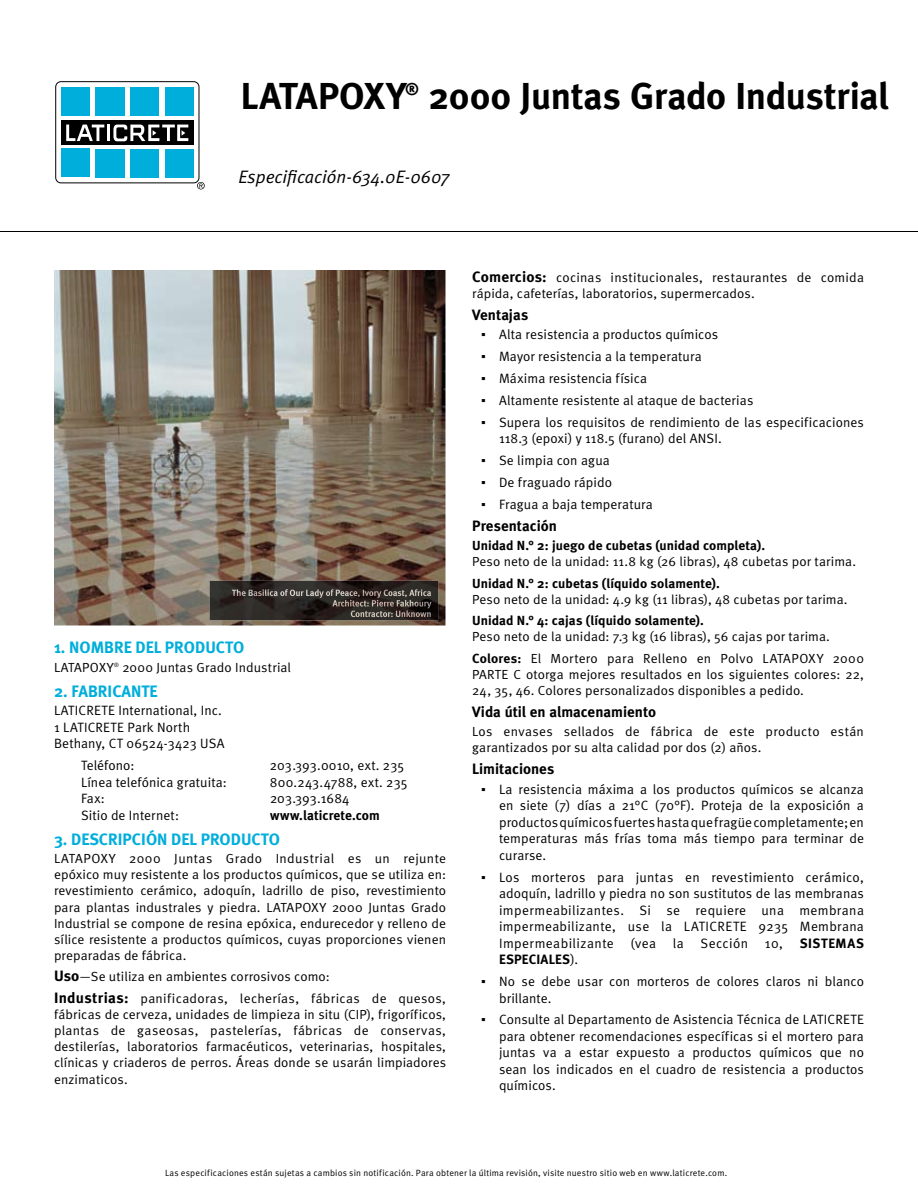
<style>
.page{position:relative;width:918px;height:1188px;background:#fff}
.page>*{position:absolute;margin:0;border:0;box-sizing:border-box;transform-origin:0 0}
.t1{font:700 37.5px "Meta";letter-spacing:-.005em;color:#000}
.t2{font:italic 18px "Meta Normal";color:#000}
.t3{font:700 16.8px "Meta";color:#000}
.t4{font:700 16.5px "Meta";color:#00aedb}
.t5{font:700 15px "Meta";color:#000}
.t6{font:13.5px/16.5px "Meta Normal";letter-spacing:.01em;color:#000}
.t7{font:700 13.5px "Meta";letter-spacing:.01em;color:#000}
.t8{font:13.2px/16px "Meta Normal";letter-spacing:.015em;color:#000}
.t9{font:700 13.2px "Meta";letter-spacing:.005em;color:#000}
.t10{font:9px "Meta Normal";letter-spacing:.02em;color:#000}
.t11{font:6px "Meta Normal";color:#000}
.s1{font-family:"Meta";font-weight:700;font-size:15px}
.s2{font-family:"Arial"}
.s3{font-family:"Meta";font-weight:700}
.s4{font-family:"Meta Normal";font-weight:400}
</style>
<div class="page">
<div style="left:56px;top:81px;width:143px;height:102px;border:1px solid #000;border-radius:5px"></div>
<div style="left:61px;top:149px;width:29px;height:28px;background:#00aedb"></div>
<div style="left:96px;top:149px;width:29px;height:28px;background:#00aedb"></div>
<div style="left:130px;top:149px;width:29px;height:28px;background:#00aedb"></div>
<div style="left:165px;top:149px;width:28px;height:28px;background:#00aedb"></div>
<div style="left:61px;top:120px;width:132px;height:25px;background:#000"></div>
<hr style="left:107px;top:125px;width:3px;height:16px;background:#fff">
<svg style="left:66px;top:125px;width:38px;height:16px"></svg>
<svg style="left:113px;top:125px;width:75px;height:16px"></svg>
<div style="left:61px;top:87px;width:29px;height:29px;background:#00aedb"></div>
<div style="left:95px;top:87px;width:30px;height:29px;background:#00aedb"></div>
<div style="left:130px;top:87px;width:29px;height:29px;background:#00aedb"></div>
<div style="left:165px;top:87px;width:28px;height:29px;background:#00aedb"></div>
<svg style="left:197px;top:182px;width:8px;height:7px"></svg>
<hr style="left:0;top:231px;width:918px;height:1px;background:#000">
<img style="left:54px;top:270px;width:392px;height:355px">
<img style="left:210px;top:581px;width:228px;height:39px">
<img style="left:232px;top:589px;width:199px;height:9px">
<img style="left:332px;top:600px;width:100px;height:8px">
<img style="left:351px;top:610px;width:80px;height:7px">
<h1 class="t1" style="left:241px;top:73px;width:167px">LATAPOXY</h1>
<p class="t3" style="left:405px;top:79px;width:15px">®</p>
<h1 class="t1" style="left:428px;top:73px;width:462px">2000 Juntas Grado Industrial</h1>
<h2 class="t2" style="left:238px;top:166px;width:212px">Especificación-634.0E-0607</h2>
<p class="t4" style="left:54px;top:638px;width:192px">1. NOMBRE DEL PRODUCTO</p>
<p class="t8" style="left:54px;top:659px;width:61px">LATAPOXY</p>
<p class="t11" style="left:114px;top:661px;width:7px">®</p>
<p class="t8" style="left:122px;top:659px;width:170px">2000 Juntas Grado Industrial</p>
<p class="t4" style="left:54px;top:681px;width:105px">2. FABRICANTE</p>
<p class="t6" style="left:54px;top:702px;width:172px">LATICRETE International, Inc.<br>1 LATICRETE Park North<br>Bethany, CT 06524-3423 USA</p>
<p class="t6" style="left:81px;top:757px;width:55px">Teléfono:</p>
<p class="t6" style="left:270px;top:757px;width:136px">203.393.0010, ext. 235</p>
<p class="t6" style="left:81px;top:774px;width:147px">Línea telefónica gratuita:</p>
<p class="t6" style="left:270px;top:774px;width:139px">800.243.4788, ext. 235</p>
<p class="t6" style="left:81px;top:790px;width:25px">Fax:</p>
<p class="t6" style="left:270px;top:790px;width:81px">203.393.1684</p>
<p class="t6" style="left:81px;top:807px;width:100px">Sitio de Internet:</p>
<p class="t7" style="left:270px;top:807px;width:111px">www.laticrete.com</p>
<p class="t4" style="left:54px;top:829px;width:228px">3. DESCRIPCIÓN DEL PRODUCTO</p>
<p class="t8" style="left:54px;top:850px;width:394px;text-align:justify">LATAPOXY 2000 Juntas Grado Industrial es un rejunte epóxico muy resistente a los productos químicos, que se utiliza en: revestimiento cerámico, adoquín, ladrillo de piso, revestimiento para plantas industrales y piedra. LATAPOXY 2000 Juntas Grado Industrial se compone de resina epóxica, endurecedor y relleno de sílice resistente a productos químicos, cuyas proporciones vienen preparadas de fábrica.</p>
<p class="t8" style="left:54px;top:966px;width:394px;line-height:21.8px"><span class="s1">Uso</span>—Se utiliza en ambientes corrosivos como:<br><span class="s1">Industrias:</span> panificadoras, lecherías, fábricas de quesos,</p>
<p class="t8" style="left:54px;top:1006px;width:394px;text-align:justify">fábricas de cerveza, unidades de limpieza in situ (CIP), frigoríficos, plantas de gaseosas, pastelerías, fábricas de conservas, destilerías, laboratorios farmacéuticos, veterinarias, hospitales, clínicas y criaderos de perros. Áreas donde se usarán limpiadores enzimaticos.</p>
<p class="t8" style="left:472px;top:269px;width:393px"><span class="s1">Comercios:</span> cocinas institucionales, restaurantes de comida rápida, cafeterías, laboratorios, supermercados.</p>
<p class="t5" style="left:472px;top:305px;width:58px">Ventajas</p>
<p class="t6" style="left:481px;top:326px;width:239px"><span class="s2">▪</span> Alta resistencia a productos químicos</p>
<p class="t6" style="left:481px;top:348px;width:222px"><span class="s2">▪</span> Mayor resistencia a la temperatura</p>
<p class="t6" style="left:481px;top:370px;width:168px"><span class="s2">▪</span> Máxima resistencia física</p>
<p class="t6" style="left:481px;top:392px;width:274px"><span class="s2">▪</span> Altamente resistente al ataque de bacterias</p>
<p class="t6" style="left:499px;top:414px;width:366px;text-indent:-18px"><span class="s2">▪</span> Supera los requisitos de rendimiento de las especificaciones<br>118.3 (epoxi) y 118.5 (furano) del ANSI.</p>
<p class="t6" style="left:481px;top:452px;width:130px"><span class="s2">▪</span> Se limpia con agua</p>
<p class="t6" style="left:481px;top:474px;width:132px"><span class="s2">▪</span> De fraguado rápido</p>
<p class="t6" style="left:481px;top:496px;width:173px"><span class="s2">▪</span> Fragua a baja temperatura</p>
<p class="t5" style="left:472px;top:517px;width:86px">Presentación</p>
<p class="t9" style="left:472px;top:538px;width:295px">Unidad N.° 2: juego de cubetas (unidad completa).</p>
<p class="t8" style="left:472px;top:554px;width:385px">Peso neto de la unidad: 11.8 kg (26 libras), 48 cubetas por tarima.</p>
<p class="t9" style="left:472px;top:575px;width:249px">Unidad N.° 2: cubetas (líquido solamente).</p>
<p class="t8" style="left:472px;top:591px;width:377px">Peso neto de la unidad: 4.9 kg (11 libras), 48 cubetas por tarima.</p>
<p class="t9" style="left:472px;top:613px;width:233px">Unidad N.° 4: cajas (líquido solamente).</p>
<p class="t8" style="left:472px;top:626px;width:393px;line-height:21.5px">Peso neto de la unidad: 7.3 kg (16 libras), 56 cajas por tarima.<br><span class="s3">Colores:</span> El Mortero para Relleno en Polvo LATAPOXY 2000</p>
<p class="t8" style="left:472px;top:666px;width:393px">PARTE C otorga mejores resultados en los siguientes colores: 22,<br>24, 35, 46. Colores personalizados disponibles a pedido.</p>
<p class="t5" style="left:472px;top:703px;width:185px">Vida útil en almacenamiento</p>
<p class="t8" style="left:472px;top:723px;width:393px">Los envases sellados de fábrica de este producto están garantizados por su alta calidad por dos (2) años.</p>
<p class="t5" style="left:472px;top:760px;width:84px">Limitaciones</p>
<p class="t6" style="left:499px;top:781px;width:366px;text-align:justify;text-indent:-18px"><span class="s2">▪</span> La resistencia máxima a los productos químicos se alcanza en siete (7) días a 21°C (70°F). Proteja de la exposición a productos químicos fuertes hasta que fragüe completamente; en temperaturas más frías toma más tiempo para terminar de curarse.</p>
<p class="t6" style="left:499px;top:869px;width:366px;text-align:justify;text-indent:-18px"><span class="s2">▪</span> Los morteros para juntas en revestimiento cerámico, adoquín, ladrillo y piedra no son sustitutos de las membranas impermeabilizantes. Si se requiere una membrana impermeabilizante, use la LATICRETE 9235 Membrana Impermeabilizante (vea la Sección 10, <span class="s3">SISTEMAS</span></p>
<p class="t7" style="left:499px;top:951px;width:81px">ESPECIALES<span class="s4">).</span></p>
<p class="t6" style="left:499px;top:973px;width:366px;text-indent:-18px"><span class="s2">▪</span> No se debe usar con morteros de colores claros ni blanco brillante.</p>
<p class="t6" style="left:499px;top:1011px;width:366px;text-align:justify;text-indent:-18px"><span class="s2">▪</span> Consulte al Departamento de Asistencia Técnica de LATICRETE para obtener recomendaciones específicas si el mortero para juntas va a estar expuesto a productos químicos que no sean los indicados en el cuadro de resistencia a productos químicos.</p>
<p class="t10" style="left:165px;top:1168px;width:564px">Las especificaciones están sujetas a cambios sin notificación. Para obtener la última revisión, visite nuestro sitio web en www.laticrete.com.</p>
</div>
